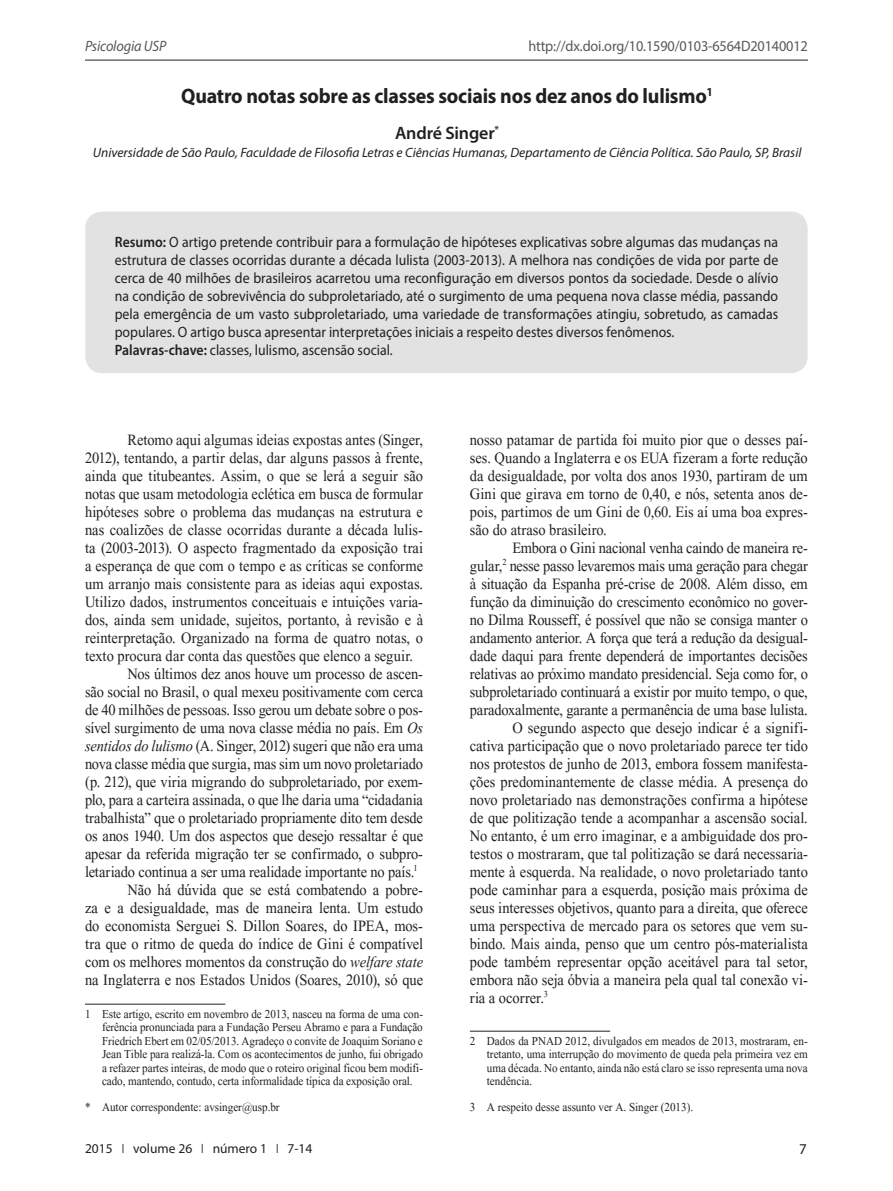
<style>
.page{position:relative;width:893px;height:1191px;background:#fff}
.page>*{position:absolute;margin:0;border:0;box-sizing:border-box;transform-origin:0 0}
.titulo{font:700 21px "Myriad Pro";letter-spacing:-.01em;color:#231f20;scale:.95 1}
.texto{font:19.5px/18px "Aparajita";color:#231f20;text-align:justify;scale:.92 1}
.autores{font:600 18px "Myriad Pro";letter-spacing:-.01em;color:#231f20}
.RODAPE{font:15px/13.5px "Aparajita";color:#231f20;text-align:justify;scale:.92 1}
.resumo{font:15px/18px "Myriad Pro";color:#231f20;text-align:justify;scale:.92 1}
.t1{font:15px "Myriad Pro";letter-spacing:-.01em;color:#57585a;scale:.95 1}
.t2{font:italic 15px "Myriad Pro";letter-spacing:-.01em;color:#57585a;scale:.95 1}
.resumo-2{font:15px "Myriad Pro";color:#231f20}
.instituicao{font:italic 13.5px "Myriad Pro";color:#231f20}
.t3{font:13.5px "Myriad Pro";color:#231f20}
.s1{font-weight:600}
.s2{font-style:italic}
.s3{color:#57585a}
</style>
<div class="page">
<hr style="left:85px;top:60px;width:723px;height:1px;background:#231f20">
<div style="left:85px;top:211px;width:723px;height:162px;background:#e2e2e2;border-radius:17px"></div>
<hr style="left:85px;top:1003px;width:140px;height:1px;background:#231f20">
<hr style="left:470px;top:1030px;width:140px;height:1px;background:#231f20">
<p class="t2" style="left:85px;top:36px;width:87px">Psicologia USP</p>
<p class="t1" style="left:528px;top:37px;width:296px">http://dx.doi.org/10.1590/0103-6564D20140012</p>
<p class="titulo" style="left:181px;top:82px;width:561px">Quatro notas sobre as classes sociais nos dez anos do lulismo<sup>1</sup></p>
<p class="autores" style="left:395px;top:122px;width:106px">André Singer<sup>*</sup></p>
<p class="instituicao" style="left:93px;top:144px;width:710px">Universidade de São Paulo, Faculdade de Filosofia Letras e Ciências Humanas, Departamento de Ciência Política. São Paulo, SP, Brasil</p>
<p class="resumo" style="left:115px;top:233px;width:723px"><span class="s1">Resumo:</span> O artigo pretende contribuir para a formulação de hipóteses explicativas sobre algumas das mudanças na estrutura de classes ocorridas durante a década lulista (2003-2013). A melhora nas condições de vida por parte de cerca de 40 milhões de brasileiros acarretou uma reconfiguração em diversos pontos da sociedade. Desde o alívio na condição de sobrevivência do subproletariado, até o surgimento de uma pequena nova classe média, passando pela emergência de um vasto subproletariado, uma variedade de transformações atingiu, sobretudo, as camadas populares. O artigo busca apresentar interpretações iniciais a respeito destes diversos fenômenos.</p>
<p class="resumo" style="left:115px;top:341px;width:304px"><span class="s1">Palavras-chave:</span> classes, lulismo, ascensão social.</p>
<p class="texto" style="left:85px;top:433px;width:369px;text-indent:43px">Retomo aqui algumas ideias expostas antes (Singer, 2012), tentando, a partir delas, dar alguns passos à frente, ainda que titubeantes. Assim, o que se lerá a seguir são notas que usam metodologia eclética em busca de formular hipóteses sobre o problema das mudanças na estrutura e nas coalizões de classe ocorridas durante a década lulis&shy;ta (2003-2013). O aspecto fragmentado da exposição trai a esperança de que com o tempo e as críticas se conforme um arranjo mais consistente para as ideias aqui expostas.<br>Utilizo dados, instrumentos conceituais e intuições varia&shy;dos, ainda sem unidade, sujeitos, portanto, à revisão e à reinterpretação. Organizado na forma de quatro notas, o texto procura dar conta das questões que elenco a seguir.</p>
<p class="texto" style="left:85px;top:667px;width:369px;text-indent:43px">Nos últimos dez anos houve um processo de ascen&shy;são social no Brasil, o qual mexeu positivamente com cerca de 40 milhões de pessoas. Isso gerou um debate sobre o pos&shy;sível surgimento de uma nova classe média no país. Em <span class="s2">Os sentidos do lulismo</span> (A. Singer, 2012) sugeri que não era uma nova classe média que surgia, mas sim um novo proletariado (p. 212), que viria migrando do subproletariado, por exem&shy;plo, para a carteira assinada, o que lhe daria uma “cidadania trabalhista” que o proletariado propriamente dito tem desde os anos 1940. Um dos aspectos que desejo ressaltar é que apesar da referida migração ter se confirmado, o subpro&shy;letariado continua a ser uma realidade importante no país.<sup>1</sup></p>
<p class="texto" style="left:85px;top:883px;width:369px;text-indent:43px">Não há dúvida que se está combatendo a pobre&shy;za e a desigualdade, mas de maneira lenta. Um estudo do economista Serguei S. Dillon Soares, do IPEA, mos&shy;tra que o ritmo de queda do índice de Gini é compatível com os melhores momentos da construção do <span class="s2">welfare state </span>na Inglaterra e nos Estados Unidos (Soares, 2010), só que</p>
<p class="RODAPE" style="left:102px;top:1008px;width:350px;text-indent:-17px">1 Este artigo, escrito em novembro de 2013, nasceu na forma de uma con&shy;ferência pronunciada para a Fundação Perseu Abramo e para a Fundação Friedrich Ebert em 02/05/2013. Agradeço o convite de Joaquim Soriano e Jean Tible para realizá-la. Com os acontecimentos de junho, fui obrigado a refazer partes inteiras, de modo que o roteiro original ficou bem modifi&shy;cado, mantendo, contudo, certa informalidade típica da exposição oral.</p>
<p class="RODAPE" style="left:85px;top:1102px;width:213px">* Autor correspondente: avsinger@usp.br</p>
<p class="texto" style="left:470px;top:433px;width:369px">nosso patamar de partida foi muito pior que o desses paí&shy;ses. Quando a Inglaterra e os EUA fizeram a forte redução da desigualdade, por volta dos anos 1930, partiram de um Gini que girava em torno de 0,40, e nós, setenta anos de&shy;pois, partimos de um Gini de 0,60. Eis aí uma boa expres&shy;são do atraso brasileiro.</p>
<p class="texto" style="left:470px;top:541px;width:369px;text-indent:43px">Embora o Gini nacional venha caindo de maneira re&shy;gular,<sup>2</sup> nesse passo levaremos mais uma geração para chegar à situação da Espanha pré-crise de 2008. Além disso, em função da diminuição do crescimento econômico no gover&shy;no Dilma Rousseff, é possível que não se consiga manter o andamento anterior. A força que terá a redução da desigual&shy;dade daqui para frente dependerá de importantes decisões relativas ao próximo mandato presidencial. Seja como for, o subproletariado continuará a existir por muito tempo, o que, paradoxalmente, garante a permanência de uma base lulista.</p>
<p class="texto" style="left:470px;top:721px;width:369px;text-indent:43px">O segundo aspecto que desejo indicar é a signifi&shy;cativa participação que o novo proletariado parece ter tido nos protestos de junho de 2013, embora fossem manifesta&shy;ções predominantemente de classe média. A presença do novo proletariado nas demonstrações confirma a hipótese de que politização tende a acompanhar a ascensão social.<br>No entanto, é um erro imaginar, e a ambiguidade dos pro&shy;testos o mostraram, que tal politização se dará necessaria&shy;mente à esquerda. Na realidade, o novo proletariado tanto pode caminhar para a esquerda, posição mais próxima de seus interesses objetivos, quanto para a direita, que oferece uma perspectiva de mercado para os setores que vem su&shy;bindo. Mais ainda, penso que um centro pós-materialista pode também representar opção aceitável para tal setor, embora não seja óbvia a maneira pela qual tal conexão vi&shy;ria a ocorrer.<sup>3</sup></p>
<p class="RODAPE" style="left:487px;top:1035px;width:350px;text-indent:-17px">2 Dados da PNAD 2012, divulgados em meados de 2013, mostraram, en&shy;tretanto, uma interrupção do movimento de queda pela primeira vez em uma década. No entanto, ainda não está claro se isso representa uma nova tendência.</p>
<p class="RODAPE" style="left:470px;top:1102px;width:244px">3 A respeito desse assunto ver A. Singer (2013).</p>
<p class="t3" style="left:85px;top:1140px;width:229px">2015 <span class="s3">I</span> volume 26 <span class="s3">I</span> número 1 <span class="s3">I</span> 7-14</p>
<p class="resumo-2" style="left:799px;top:1139px;width:9px">7</p>
</div>
